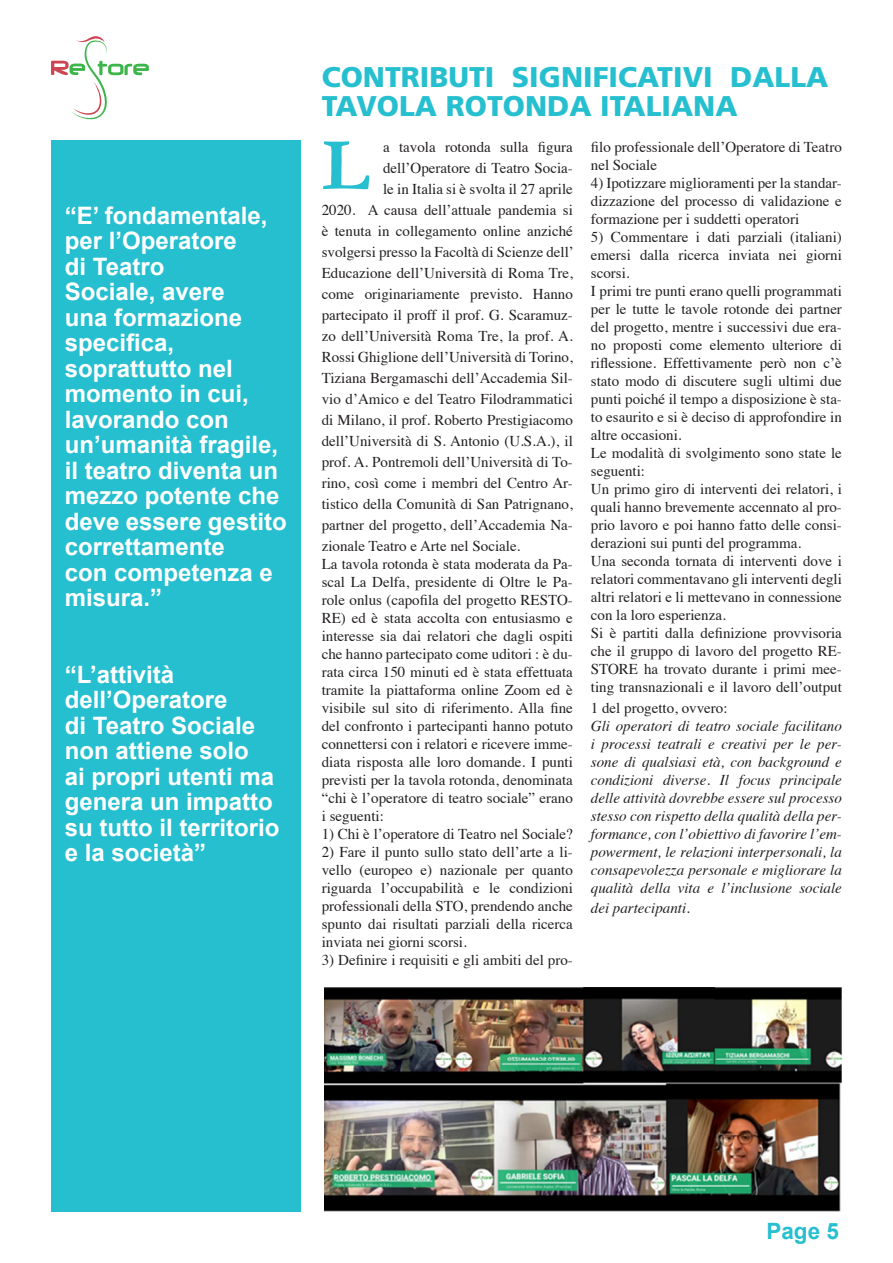
<style>
.page{position:relative;width:893px;height:1263px;background:#fff}
.page>*{position:absolute;margin:0;border:0;box-sizing:border-box;transform-origin:0 0}
.t1{font:700 75px "Garamond";color:#26bfcf}
.t2{font:900 28.5px/28.5px "Frutiger";color:#26bfcf}
.t3{font:700 24px/25.5px "Arial";color:#fff}
.t4{font:700 22.5px "Arial";color:#26bfcf}
.t5{font:15px/18px "Times";color:#231f20;text-align:justify}
.t6{font:italic 15px/18px "Times";color:#231f20;text-align:justify}
</style>
<div class="page">
<svg style="left:51px;top:36px;width:98px;height:84px"></svg>
<div style="left:51px;top:140px;width:249px;height:1072px;background:#26bfcf"></div>
<img style="left:324px;top:987px;width:518px;height:225px">
<p class="t3" style="left:65px;top:203px;width:223px">“E’ fondamentale, per l’Operatore<br>di Teatro<br>Sociale, avere<br>una formazione specifica, soprattutto nel momento in cui, lavorando con un’umanità fragile, il teatro diventa un mezzo potente che deve essere gestito correttamente<br>con competenza e misura.”</p>
<p class="t3" style="left:65px;top:662px;width:216px">“L’attività dell’Operatore<br>di Teatro Sociale non attiene solo<br>ai propri utenti ma genera un impatto su tutto il territorio e la società”</p>
<p class="t2" style="left:322px;top:63px;width:508px">CONTRIBUTI SIGNIFICATIVI DALLA<br>TAVOLA ROTONDA ITALIANA</p>
<p class="t1" style="left:322px;top:115px;width:49px">L</p>
<p class="t5" style="left:383px;top:136px;width:191px">a tavola rotonda sulla figura</p>
<p class="t5" style="left:383px;top:157px;width:191px">dell’Operatore di Teatro Socia-</p>
<p class="t5" style="left:383px;top:178px;width:191px">le in Italia si è svolta il 27 aprile</p>
<p class="t5" style="left:322px;top:199px;width:253px">2020. A causa dell’attuale pandemia si</p>
<p class="t5" style="left:322px;top:220px;width:253px">è tenuta in collegamento online anziché</p>
<p class="t5" style="left:322px;top:241px;width:254px">svolgersi presso la Facoltà di Scienze dell’</p>
<p class="t5" style="left:322px;top:262px;width:253px">Educazione dell’Università di Roma Tre,</p>
<p class="t5" style="left:322px;top:283px;width:253px">come originariamente previsto. Hanno</p>
<p class="t5" style="left:322px;top:304px;width:253px">partecipato il proff il prof. G. Scaramuz-</p>
<p class="t5" style="left:322px;top:325px;width:253px">zo dell’Università Roma Tre, la prof. A.</p>
<p class="t5" style="left:322px;top:346px;width:253px">Rossi Ghiglione dell’Università di Torino,</p>
<p class="t5" style="left:322px;top:367px;width:253px">Tiziana Bergamaschi dell’Accademia Sil-</p>
<p class="t5" style="left:322px;top:388px;width:253px">vio d’Amico e del Teatro Filodrammatici</p>
<p class="t5" style="left:322px;top:409px;width:253px">di Milano, il prof. Roberto Prestigiacomo</p>
<p class="t5" style="left:322px;top:430px;width:253px">dell’Università di S. Antonio (U.S.A.), il</p>
<p class="t5" style="left:322px;top:451px;width:253px">prof. A. Pontremoli dell’Università di To-</p>
<p class="t5" style="left:322px;top:472px;width:253px">rino, così come i membri del Centro Ar-</p>
<p class="t5" style="left:322px;top:493px;width:253px">tistico della Comunità di San Patrignano,</p>
<p class="t5" style="left:322px;top:514px;width:253px">partner del progetto, dell’Accademia Na-</p>
<p class="t5" style="left:322px;top:535px;width:200px">zionale Teatro e Arte nel Sociale.</p>
<p class="t5" style="left:322px;top:553px;width:253px">La tavola rotonda è stata moderata da Pa&shy;scal La Delfa, presidente di Oltre le Pa&shy;role onlus (capofila del progetto RESTO-RE) ed è stata accolta con entusiasmo e interesse sia dai relatori che dagli ospiti che hanno partecipato come uditori : è du&shy;rata circa 150 minuti ed è stata effettuata tramite la piattaforma online Zoom ed è visibile sul sito di riferimento. Alla fine del confronto i partecipanti hanno potuto connettersi con i relatori e ricevere imme&shy;diata risposta alle loro domande. I punti previsti per la tavola rotonda, denominata “chi è l’operatore di teatro sociale” erano i seguenti:</p>
<p class="t5" style="left:322px;top:823px;width:253px">1) Chi è l’operatore di Teatro nel Sociale?</p>
<p class="t5" style="left:322px;top:841px;width:253px">2) Fare il punto sullo stato dell’arte a li&shy;vello (europeo e) nazionale per quanto riguarda l’occupabilità e le condizioni professionali della STO, prendendo anche spunto dai risultati parziali della ricerca inviata nei giorni scorsi.</p>
<p class="t5" style="left:322px;top:949px;width:253px">3) Definire i requisiti e gli ambiti del pro-</p>
<p class="t5" style="left:591px;top:136px;width:253px">filo professionale dell’Operatore di Teatro nel Sociale</p>
<p class="t5" style="left:591px;top:172px;width:253px">4) Ipotizzare miglioramenti per la standar&shy;dizzazione del processo di validazione e formazione per i suddetti operatori</p>
<p class="t5" style="left:591px;top:226px;width:253px">5) Commentare i dati parziali (italiani) emersi dalla ricerca inviata nei giorni scorsi.</p>
<p class="t5" style="left:591px;top:280px;width:253px">I primi tre punti erano quelli programmati per le tutte le tavole rotonde dei partner del progetto, mentre i successivi due era&shy;no proposti come elemento ulteriore di riflessione. Effettivamente però non c’è stato modo di discutere sugli ultimi due punti poiché il tempo a disposizione è sta&shy;to esaurito e si è deciso di approfondire in altre occasioni.</p>
<p class="t5" style="left:591px;top:442px;width:253px">Le modalità di svolgimento sono state le seguenti:</p>
<p class="t5" style="left:591px;top:478px;width:253px">Un primo giro di interventi dei relatori, i quali hanno brevemente accennato al pro&shy;prio lavoro e poi hanno fatto delle consi&shy;derazioni sui punti del programma.</p>
<p class="t5" style="left:591px;top:550px;width:253px">Una seconda tornata di interventi dove i relatori commentavano gli interventi degli altri relatori e li mettevano in connessione con la loro esperienza.</p>
<p class="t5" style="left:591px;top:622px;width:253px">Si è partiti dalla definizione provvisoria che il gruppo di lavoro del progetto RE-STORE ha trovato durante i primi mee&shy;ting transnazionali e il lavoro dell’output</p>
<p class="t5" style="left:591px;top:698px;width:138px">1 del progetto, ovvero:</p>
<p class="t6" style="left:591px;top:716px;width:253px">Gli operatori di teatro sociale facilitano i processi teatrali e creativi per le per&shy;sone di qualsiasi età, con background e condizioni diverse. Il focus principale delle attività dovrebbe essere sul processo stesso con rispetto della qualità della per&shy;formance, con l’obiettivo di favorire l’em&shy;powerment, le relazioni interpersonali, la consapevolezza personale e migliorare la qualità della vita e l’inclusione sociale</p>
<p class="t6" style="left:591px;top:898px;width:101px">dei partecipanti.</p>
<p class="t4" style="left:766px;top:1216px;width:74px">Page 5</p>
</div>
